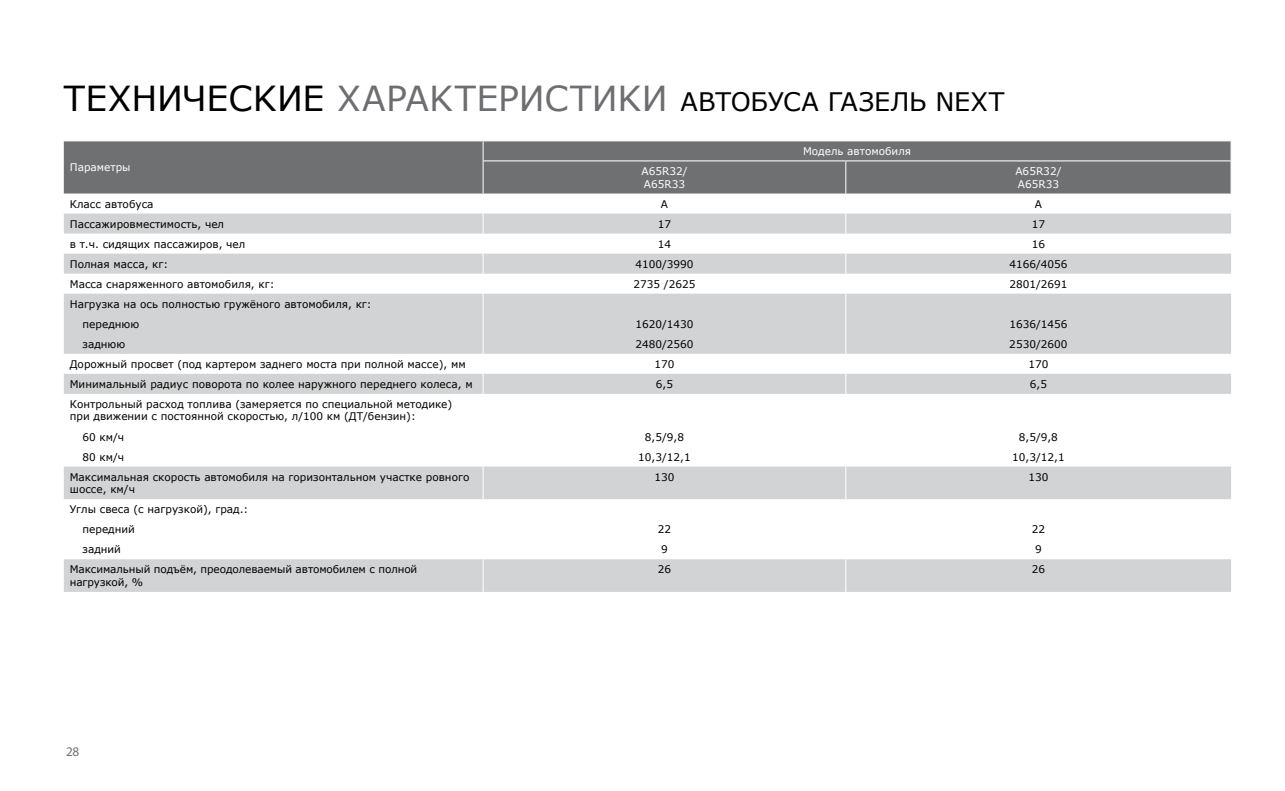
<style>
.page{position:relative;width:1285px;height:791px;background:#fff}
.page>*{position:absolute;margin:0;border:0;box-sizing:border-box;transform-origin:0 0}
.t1{font:34.5px "Verdana";letter-spacing:.005em;color:#6d6e71}
.t2{font:25.5px "Verdana";color:#000}
.t3{font:13.2px "Myriad Pro";color:#6d6e71}
.t4{font:10.5px/12.6px "Verdana";color:#000}
.t5{font:10.5px/12.6px "Verdana";color:#fff}
.s1{color:#000}
.s2{font-size:25.5px;color:#000}
</style>
<div class="page">
<div style="left:64px;top:141px;width:1166px;height:53px;background:#6e7072"></div>
<svg style="left:64px;top:214px;width:1166px;height:378px"></svg>
<svg style="left:482px;top:141px;width:1px;height:20px"></svg>
<hr style="left:482px;top:161px;width:1px;height:33px;background:#fff">
<svg style="left:1230px;top:141px;width:1px;height:20px"></svg>
<hr style="left:845px;top:161px;width:1px;height:33px;background:#fff">
<hr style="left:483px;top:160px;width:362px;height:1px;background:#fff">
<hr style="left:845px;top:160px;width:385px;height:1px;background:#fff">
<svg style="left:482px;top:214px;width:1px;height:20px"></svg>
<svg style="left:845px;top:214px;width:1px;height:20px"></svg>
<svg style="left:482px;top:254px;width:1px;height:20px"></svg>
<svg style="left:845px;top:254px;width:1px;height:20px"></svg>
<svg style="left:482px;top:294px;width:1px;height:60px"></svg>
<svg style="left:845px;top:294px;width:1px;height:60px"></svg>
<svg style="left:482px;top:374px;width:1px;height:20px"></svg>
<svg style="left:845px;top:374px;width:1px;height:20px"></svg>
<hr style="left:482px;top:466px;width:1px;height:33px;background:#fff">
<hr style="left:845px;top:466px;width:1px;height:33px;background:#fff">
<hr style="left:482px;top:559px;width:1px;height:33px;background:#fff">
<hr style="left:845px;top:559px;width:1px;height:33px;background:#fff">
<h1 class="t1" style="left:64px;top:77px;width:635px"><span class="s1">ТЕХНИЧЕСKИЕ</span> ХАРАKТЕРИСТИKИ <span class="s2">автобус</span></h1>
<h2 class="t2" style="left:801px;top:86px;width:90px">А ГАЗель</h2>
<h2 class="t2" style="left:935px;top:86px;width:71px">NEXT</h2>
<p class="t5" style="left:70px;top:161px;width:62px">Параметры</p>
<p class="t5" style="left:802px;top:145px;width:110px">Модель автомобиля</p>
<p class="t5" style="left:641px;top:165px;width:47px">A65R32/<br>A65R33</p>
<p class="t5" style="left:1015px;top:165px;width:47px">A65R32/<br>A65R33</p>
<p class="t4" style="left:70px;top:198px;width:85px">Класс автобуса</p>
<p class="t4" style="left:660px;top:198px;width:9px">А</p>
<p class="t4" style="left:1034px;top:198px;width:9px">А</p>
<p class="t4" style="left:70px;top:218px;width:156px">Пассажировместимость, чел</p>
<p class="t4" style="left:657px;top:218px;width:15px">17</p>
<p class="t4" style="left:1031px;top:218px;width:15px">17</p>
<p class="t4" style="left:70px;top:238px;width:177px">в т.ч. сидящих пассажиров, чел</p>
<p class="t4" style="left:657px;top:238px;width:15px">14</p>
<p class="t4" style="left:1031px;top:238px;width:15px">16</p>
<p class="t4" style="left:70px;top:258px;width:100px">Полная масса, кг:</p>
<p class="t4" style="left:635px;top:258px;width:60px">4100/3990</p>
<p class="t4" style="left:1009px;top:258px;width:60px">4166/4056</p>
<p class="t4" style="left:70px;top:278px;width:206px">Масса снаряженного автомобиля, кг:</p>
<p class="t4" style="left:633px;top:278px;width:63px">2735 /2625</p>
<p class="t4" style="left:1009px;top:278px;width:60px">2801/2691</p>
<p class="t4" style="left:83px;top:294px;width:290px;line-height:20.1px;text-indent:-13px">Нагрузка на ось полностью гружёного автомобиля, кг: переднюю</p>
<p class="t4" style="left:635px;top:318px;width:60px">1620/1430</p>
<p class="t4" style="left:1009px;top:318px;width:60px">1636/1456</p>
<p class="t4" style="left:83px;top:338px;width:44px">заднюю</p>
<p class="t4" style="left:635px;top:338px;width:60px">2480/2560</p>
<p class="t4" style="left:1009px;top:338px;width:60px">2530/2600</p>
<p class="t4" style="left:70px;top:358px;width:397px">Дорожный просвет (под картером заднего моста при полной массе), мм</p>
<p class="t4" style="left:654px;top:358px;width:22px">170</p>
<p class="t4" style="left:1028px;top:358px;width:22px">170</p>
<p class="t4" style="left:70px;top:378px;width:404px">Минимальный радиус поворота по колее наружного переднего колеса, м</p>
<p class="t4" style="left:655px;top:378px;width:19px">6,5</p>
<p class="t4" style="left:1029px;top:378px;width:19px">6,5</p>
<p class="t4" style="left:70px;top:398px;width:384px">Контрольный расход топлива (замеряется по специальной методике) при движении с постоянной скоростью, л/100 км (ДТ/бензин):</p>
<p class="t4" style="left:83px;top:430px;width:43px">60 км/ч</p>
<p class="t4" style="left:644px;top:430px;width:41px">8,5/9,8</p>
<p class="t4" style="left:1018px;top:430px;width:41px">8,5/9,8</p>
<p class="t4" style="left:83px;top:451px;width:43px">80 км/ч</p>
<p class="t4" style="left:638px;top:451px;width:54px">10,3/12,1</p>
<p class="t4" style="left:1011px;top:451px;width:54px">10,3/12,1</p>
<p class="t4" style="left:70px;top:471px;width:401px">Максимальная скорость автомобиля на горизонтальном участке ровного шоссе, км/ч</p>
<p class="t4" style="left:654px;top:471px;width:22px">130</p>
<p class="t4" style="left:1028px;top:471px;width:22px">130</p>
<p class="t4" style="left:82px;top:499px;width:167px;line-height:20.1px;text-indent:-13px">Углы свеса (с нагрузкой), град.: передний</p>
<p class="t4" style="left:657px;top:523px;width:15px">22</p>
<p class="t4" style="left:1031px;top:523px;width:15px">22</p>
<p class="t4" style="left:82px;top:543px;width:40px">задний</p>
<p class="t4" style="left:661px;top:543px;width:8px">9</p>
<p class="t4" style="left:1034px;top:543px;width:8px">9</p>
<p class="t4" style="left:70px;top:563px;width:349px">Максимальный подъём, преодолеваемый автомобилем с полной нагрузкой, %</p>
<p class="t4" style="left:657px;top:563px;width:15px">26</p>
<p class="t4" style="left:1031px;top:563px;width:15px">26</p>
<p class="t3" style="left:66px;top:743px;width:15px">28</p>
</div>
